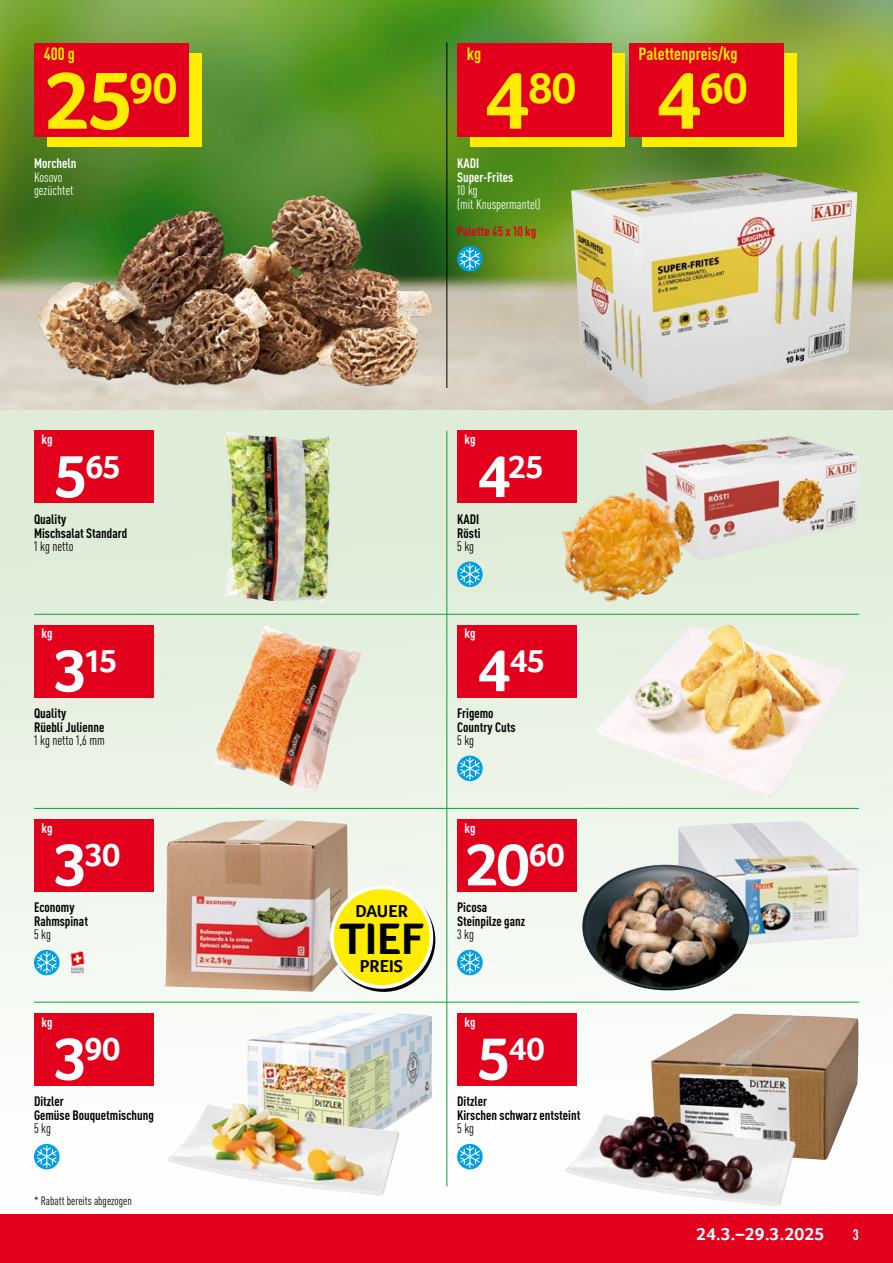
<style>
.page{position:relative;width:893px;height:1263px;background:#fff}
.page>*{position:absolute;margin:0;border:0;box-sizing:border-box;transform-origin:0 0}
.t1{font:700 84px "Transgourmet";color:#ffed00}
.t2{font:700 61.5px "Transgourmet";color:#fff}
.t3{font:700 45.3px "Transgourmet";color:#000}
.t4{font:700 44.55px "Transgourmet";color:#ffed00}
.t5{font:700 33.3px "Transgourmet";letter-spacing:-.025em;color:#fff}
.t6{font:700 18px "Transgourmet";letter-spacing:.01em;color:#fff}
.t7{font:700 17.7px "Transgourmet";color:#000}
.t8{font:700 condensed 17.55px "DINOT";color:#ffed00}
.t9{font:700 condensed 15px "DINOT";color:#fff}
.t10{font:700 condensed 13.5px/13.5px "DINOT";color:#000}
.t11{font:700 condensed 13.5px/13.5px "DINOT";color:#fff}
.t12{font:condensed 13.5px "DINOT";color:#000}
.t13{font:condensed 13.5px/13.5px "DINOT";color:#fff}
.t14{font:700 condensed 13.5px "DINOT";color:#e3001d}
.t15{font:condensed 12px "DINOT";color:#000}
.s1{font-size:84px}
.s2{font-size:61.5px}
</style>
<div class="page">
<div style="left:0;top:409px;width:893px;height:805px;background:linear-gradient(to bottom,#dae9d2,#fffdfe)"></div>
<img style="left:0;top:0;width:893px;height:409px">
<hr style="left:34px;top:614px;width:825px;height:1px;background:#05a535">
<hr style="left:446px;top:431px;width:1px;height:755px;background:#05a535">
<hr style="left:34px;top:808px;width:825px;height:1px;background:#05a535">
<hr style="left:34px;top:1002px;width:825px;height:1px;background:#05a535">
<hr style="left:446px;top:43px;width:1px;height:345px;background:#000">
<div style="left:0;top:1214px;width:893px;height:49px;background:#e3001d"></div>
<img style="left:678px;top:821px;width:181px;height:126px">
<img style="left:34px;top:192px;width:402px;height:196px">
<img style="left:571px;top:173px;width:286px;height:232px">
<img style="left:224px;top:431px;width:108px;height:173px">
<img style="left:644px;top:435px;width:215px;height:126px">
<img style="left:559px;top:491px;width:130px;height:113px">
<img style="left:247px;top:1013px;width:185px;height:140px">
<img style="left:168px;top:1103px;width:231px;height:92px">
<img style="left:651px;top:1014px;width:207px;height:146px">
<img style="left:564px;top:1115px;width:232px;height:91px">
<img style="left:213px;top:625px;width:150px;height:173px">
<img style="left:596px;top:625px;width:251px;height:173px">
<img style="left:164px;top:819px;width:184px;height:173px">
<img style="left:582px;top:864px;width:167px;height:126px">
<div style="left:47px;top:53px;width:155px;height:94px;background:#ffed00"></div>
<div style="left:34px;top:43px;width:155px;height:93px;background:#e3001d"></div>
<div style="left:470px;top:53px;width:155px;height:94px;background:#ffed00"></div>
<div style="left:457px;top:43px;width:155px;height:93px;background:#e3001d"></div>
<div style="left:642px;top:53px;width:154px;height:94px;background:#ffed00"></div>
<div style="left:629px;top:43px;width:155px;height:93px;background:#e3001d"></div>
<svg style="left:457px;top:246px;width:26px;height:26px"></svg>
<svg style="left:459px;top:247px;width:22px;height:24px"></svg>
<div style="left:34px;top:431px;width:119px;height:72px;background:#e3001d"></div>
<div style="left:457px;top:431px;width:119px;height:72px;background:#e3001d"></div>
<svg style="left:457px;top:561px;width:26px;height:26px"></svg>
<svg style="left:459px;top:562px;width:22px;height:24px"></svg>
<div style="left:34px;top:1013px;width:119px;height:72px;background:#e3001d"></div>
<svg style="left:34px;top:1144px;width:26px;height:25px"></svg>
<svg style="left:36px;top:1145px;width:22px;height:23px"></svg>
<div style="left:457px;top:1013px;width:119px;height:72px;background:#e3001d"></div>
<svg style="left:457px;top:1144px;width:26px;height:25px"></svg>
<svg style="left:459px;top:1145px;width:22px;height:23px"></svg>
<div style="left:34px;top:625px;width:119px;height:72px;background:#e3001d"></div>
<div style="left:457px;top:625px;width:119px;height:72px;background:#e3001d"></div>
<svg style="left:457px;top:756px;width:26px;height:25px"></svg>
<svg style="left:459px;top:756px;width:22px;height:24px"></svg>
<div style="left:34px;top:819px;width:119px;height:72px;background:#e3001d"></div>
<svg style="left:34px;top:950px;width:26px;height:25px"></svg>
<svg style="left:36px;top:951px;width:22px;height:23px"></svg>
<img style="left:68px;top:950px;width:18px;height:25px">
<div style="left:332px;top:887px;width:99px;height:100px;background:#ffed00;border-radius:50%"></div>
<div style="left:330px;top:885px;width:103px;height:104px;border:4px solid #fff;border-radius:50%"></div>
<div style="left:457px;top:819px;width:119px;height:72px;background:#e3001d"></div>
<svg style="left:457px;top:950px;width:26px;height:25px"></svg>
<svg style="left:459px;top:951px;width:22px;height:23px"></svg>
<p class="t8" style="left:44px;top:43px;width:33px">400 g</p>
<h1 class="t1" style="left:44px;top:51px;width:135px">25<sup>90</sup></h1>
<p class="t11" style="left:34px;top:156px;width:44px">Morcheln</p>
<p class="t13" style="left:34px;top:170px;width:41px">Kosovo gezüchtet</p>
<p class="t8" style="left:467px;top:43px;width:16px">kg</p>
<h3 class="t4" style="left:484px;top:62px;width:94px"><span class="s1">4</span>80</h3>
<p class="t11" style="left:457px;top:156px;width:58px">KADI<br>Super-Frites</p>
<p class="t13" style="left:457px;top:183px;width:85px">10 kg<br>(mit Knuspermantel)</p>
<p class="t14" style="left:457px;top:223px;width:81px">Palette 45 x 10 kg</p>
<p class="t8" style="left:639px;top:43px;width:101px">Palettenpreis/kg</p>
<h3 class="t4" style="left:655px;top:62px;width:94px"><span class="s1">4</span>60</h3>
<p class="t11" style="left:41px;top:433px;width:13px">kg</p>
<p class="t11" style="left:465px;top:433px;width:13px">kg</p>
<h3 class="t5" style="left:54px;top:447px;width:68px"><span class="s2">5</span>65</h3>
<h3 class="t5" style="left:477px;top:447px;width:68px"><span class="s2">4</span>25</h3>
<p class="t10" style="left:34px;top:512px;width:95px">Quality<br>Mischsalat Standard</p>
<p class="t12" style="left:34px;top:538px;width:41px">1 kg netto</p>
<p class="t10" style="left:457px;top:512px;width:25px">KADI<br>Rösti</p>
<p class="t12" style="left:457px;top:538px;width:19px">5 kg</p>
<p class="t11" style="left:41px;top:627px;width:13px">kg</p>
<p class="t11" style="left:465px;top:627px;width:13px">kg</p>
<h3 class="t5" style="left:54px;top:641px;width:65px"><span class="s2">3</span>15</h3>
<h3 class="t5" style="left:477px;top:641px;width:70px"><span class="s2">4</span>45</h3>
<p class="t10" style="left:34px;top:706px;width:72px">Quality<br>Rüebli Julienne</p>
<p class="t12" style="left:34px;top:732px;width:72px">1 kg netto 1,6 mm</p>
<p class="t10" style="left:457px;top:706px;width:60px">Frigemo<br>Country Cuts</p>
<p class="t12" style="left:457px;top:732px;width:19px">5 kg</p>
<p class="t11" style="left:41px;top:821px;width:13px">kg</p>
<p class="t11" style="left:465px;top:821px;width:13px">kg</p>
<h3 class="t5" style="left:54px;top:835px;width:68px"><span class="s2">3</span>30</h3>
<h2 class="t2" style="left:465px;top:828px;width:101px">20<sup>60</sup></h2>
<p class="t10" style="left:34px;top:900px;width:56px">Economy<br>Rahmspinat</p>
<p class="t12" style="left:34px;top:927px;width:19px">5 kg</p>
<h3 class="t3" style="left:339px;top:912px;width:86px">TIEF</h3>
<h3 class="t7" style="left:356px;top:901px;width:54px">DAUER</h3>
<p class="t10" style="left:457px;top:900px;width:70px">Picosa<br>Steinpilze ganz</p>
<p class="t12" style="left:457px;top:927px;width:18px">3 kg</p>
<h3 class="t7" style="left:360px;top:956px;width:45px">PREIS</h3>
<p class="t11" style="left:41px;top:1015px;width:13px">kg</p>
<p class="t11" style="left:465px;top:1015px;width:13px">kg</p>
<h3 class="t5" style="left:54px;top:1029px;width:68px"><span class="s2">3</span>90</h3>
<h3 class="t5" style="left:477px;top:1029px;width:69px"><span class="s2">5</span>40</h3>
<p class="t10" style="left:34px;top:1095px;width:121px">Ditzler<br>Gemüse Bouquetmischung</p>
<p class="t12" style="left:34px;top:1121px;width:19px">5 kg</p>
<p class="t10" style="left:457px;top:1095px;width:125px">Ditzler<br>Kirschen schwarz entsteint</p>
<p class="t12" style="left:457px;top:1121px;width:19px">5 kg</p>
<p class="t15" style="left:34px;top:1194px;width:99px">* Rabatt bereits abgezogen</p>
<h3 class="t6" style="left:696px;top:1224px;width:130px">24.3.–29.3.2025</h3>
<p class="t9" style="left:853px;top:1226px;width:8px">3</p>
</div>
